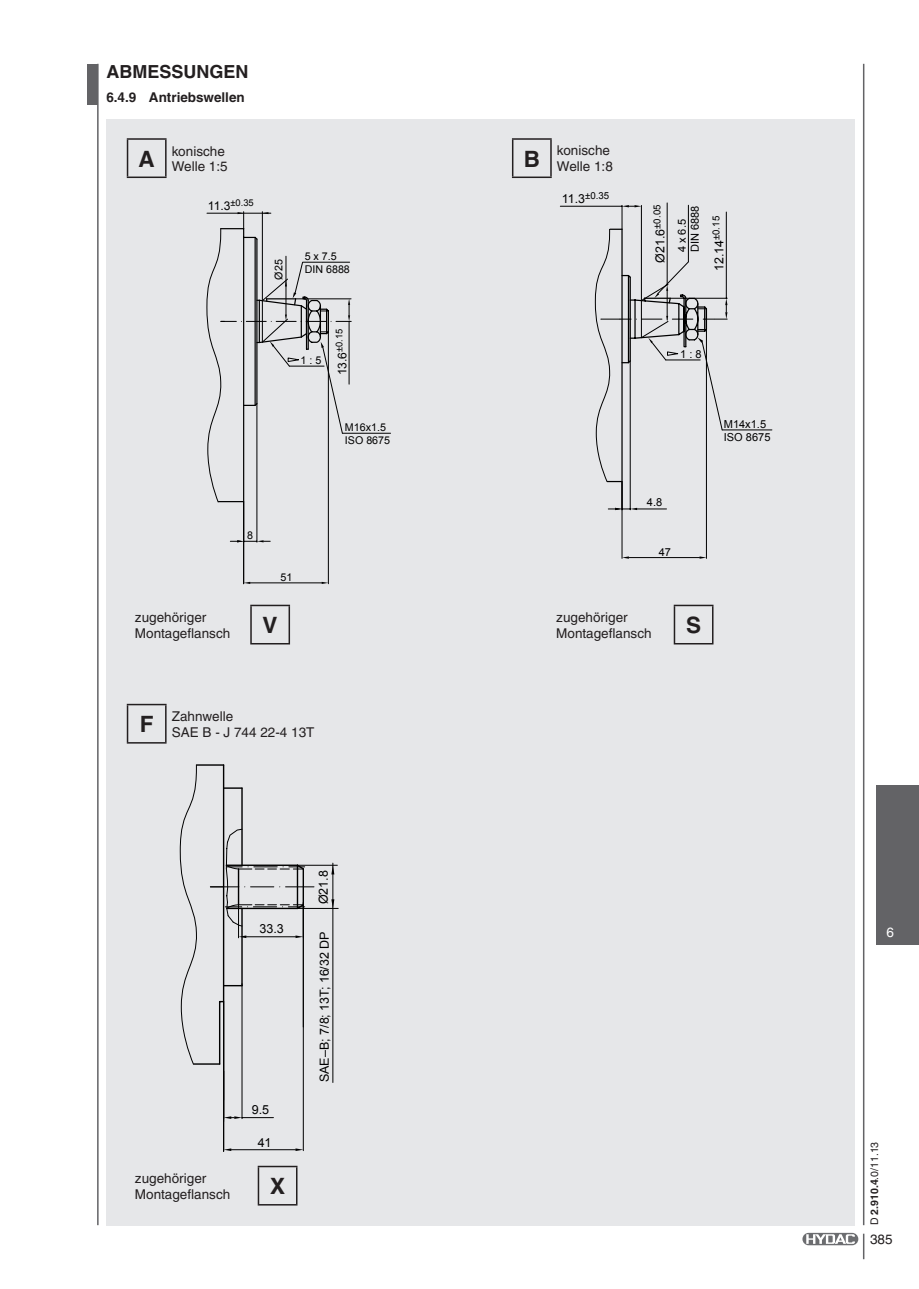
<style>
.page{position:relative;width:919px;height:1289px;background:#fff}
.page>*{position:absolute;margin:0;border:0;box-sizing:border-box;transform-origin:0 0}
.t1{font:700 22.5px "Helvetica";color:#231f20}
.t2{font:700 18px "Helvetica";color:#231f20}
.t3{font:13.5px/15.8px "Helvetica";color:#231f20}
.t4{font:700 13.5px "Helvetica";color:#231f20}
.t5{font:13.5px "Helvetica";color:#fff}
.t6{font:12.45px "Arial";color:#000}
.t7{font:11.1px/13.2px "Arial";color:#000}
.t8{font:10.65px/12.9px "Arial";color:#000}
.t9{font:10.5px "Helvetica";color:#231f20}
.t10{font:9.6px "Arial";color:#000}
.t11{font:9.3px "Arial";color:#000}
.s1{font-size:12px}
.s2{font-size:12.45px}
.s3{font-weight:700}
</style>
<div class="page">
<hr style="left:97px;top:64px;width:2px;height:1161px;background:#636366">
<hr style="left:862px;top:64px;width:2px;height:1161px;background:#636366">
<div style="left:801px;top:1232px;width:57px;height:13px;border:1px solid #fff;border-radius:6px"></div>
<svg style="left:802px;top:1232px;width:56px;height:13px"></svg>
<svg style="left:806px;top:1234px;width:48px;height:9px"></svg>
<hr style="left:862px;top:1233px;width:2px;height:26px;background:#636366">
<div style="left:876px;top:785px;width:42px;height:159px;background:#636366"></div>
<div style="left:106px;top:119px;width:749px;height:1106px;background:#e6e7e9"></div>
<div style="left:87px;top:64px;width:11px;height:40px;background:#636366"></div>
<hr style="left:256px;top:404px;width:1px;height:138px;background:#000">
<svg style="left:230px;top:540px;width:40px;height:2px"></svg>
<hr style="left:328px;top:332px;width:1px;height:251px;background:#000">
<hr style="left:250px;top:582px;width:72px;height:1px;background:#000">
<svg style="left:244px;top:582px;width:6px;height:2px"></svg>
<svg style="left:322px;top:582px;width:6px;height:2px"></svg>
<hr style="left:243px;top:502px;width:1px;height:81px;background:#000">
<hr style="left:342px;top:433px;width:48px;height:1px;background:#000">
<svg style="left:206px;top:212px;width:145px;height:291px"></svg>
<hr style="left:303px;top:902px;width:1px;height:248px;background:#000">
<hr style="left:231px;top:1149px;width:64px;height:1px;background:#000">
<svg style="left:295px;top:1148px;width:8px;height:2px"></svg>
<hr style="left:241px;top:983px;width:1px;height:135px;background:#000">
<hr style="left:242px;top:1117px;width:31px;height:1px;background:#000">
<svg style="left:224px;top:1116px;width:18px;height:2px"></svg>
<hr style="left:223px;top:1001px;width:1px;height:150px;background:#000">
<hr style="left:332px;top:863px;width:1px;height:219px;background:#000">
<svg style="left:331px;top:865px;width:3px;height:9px"></svg>
<hr style="left:297px;top:908px;width:41px;height:1px;background:#000">
<svg style="left:331px;top:899px;width:3px;height:9px"></svg>
<hr style="left:297px;top:864px;width:40px;height:1px;background:#000">
<svg style="left:179px;top:764px;width:135px;height:301px"></svg>
<hr style="left:629px;top:557px;width:70px;height:1px;background:#000">
<hr style="left:706px;top:330px;width:1px;height:228px;background:#000">
<hr style="left:621px;top:482px;width:1px;height:76px;background:#000">
<svg style="left:699px;top:556px;width:7px;height:2px"></svg>
<hr style="left:560px;top:206px;width:62px;height:1px;background:#000">
<svg style="left:594px;top:202px;width:133px;height:308px"></svg>
<hr style="left:722px;top:429px;width:49px;height:1px;background:#000">
<hr style="left:127px;top:138px;width:39px;height:2px;background:#231f20">
<hr style="left:127px;top:140px;width:1px;height:36px;background:#231f20">
<hr style="left:165px;top:140px;width:1px;height:36px;background:#231f20">
<hr style="left:512px;top:138px;width:39px;height:2px;background:#231f20">
<hr style="left:550px;top:140px;width:1px;height:36px;background:#231f20">
<hr style="left:127px;top:176px;width:39px;height:2px;background:#231f20">
<hr style="left:512px;top:140px;width:1px;height:36px;background:#231f20">
<hr style="left:512px;top:176px;width:39px;height:2px;background:#231f20">
<hr style="left:250px;top:604px;width:40px;height:2px;background:#231f20">
<hr style="left:250px;top:606px;width:2px;height:37px;background:#231f20">
<hr style="left:288px;top:606px;width:2px;height:37px;background:#231f20">
<hr style="left:673px;top:604px;width:40px;height:2px;background:#231f20">
<hr style="left:712px;top:606px;width:1px;height:37px;background:#231f20">
<hr style="left:250px;top:643px;width:40px;height:1px;background:#231f20">
<hr style="left:673px;top:606px;width:2px;height:37px;background:#231f20">
<hr style="left:673px;top:643px;width:40px;height:1px;background:#231f20">
<hr style="left:127px;top:703px;width:39px;height:2px;background:#231f20">
<hr style="left:127px;top:705px;width:1px;height:37px;background:#231f20">
<hr style="left:165px;top:705px;width:1px;height:37px;background:#231f20">
<hr style="left:127px;top:742px;width:39px;height:1px;background:#231f20">
<hr style="left:258px;top:1165px;width:39px;height:2px;background:#231f20">
<hr style="left:258px;top:1167px;width:1px;height:36px;background:#231f20">
<hr style="left:296px;top:1167px;width:1px;height:36px;background:#231f20">
<hr style="left:258px;top:1203px;width:39px;height:2px;background:#231f20">
<h2 class="t2" style="left:106px;top:60px;width:141px">Abmessungen</h2>
<p class="t4" style="left:106px;top:89px;width:140px">6.4.9 Antriebswellen</p>
<h1 class="t1" style="left:138px;top:145px;width:18px">A</h1>
<p class="t3" style="left:172px;top:143px;width:57px">konische<br>Welle 1:5</p>
<h1 class="t1" style="left:523px;top:145px;width:18px">B</h1>
<p class="t3" style="left:557px;top:143px;width:57px">konische<br>Welle 1:8</p>
<p class="t11" style="left:208px;top:197px;width:47px"><span class="s1">11.3</span>±0.35</p>
<p class="t8" style="left:272px;top:280px;width:22px;rotate:-90deg">Ø25</p>
<p class="t8" style="left:305px;top:250px;width:47px">5 x 7.5<br>DIN 6888</p>
<p class="t8" style="left:300px;top:353px;width:22px">1 : 5</p>
<p class="t11" style="left:333px;top:375px;width:48px;rotate:-90deg"><span class="s1">13.6</span>±0.15</p>
<p class="t8" style="left:345px;top:421px;width:47px">M16x1.5<br>ISO 8675</p>
<p class="t8" style="left:247px;top:529px;width:7px">8</p>
<p class="t8" style="left:280px;top:570px;width:13px">51</p>
<p class="t10" style="left:562px;top:189px;width:49px"><span class="s2">11.3</span>±0.35</p>
<p class="t6" style="left:652px;top:263px;width:59px;rotate:-90deg">Ø21.6<sup>±0.05</sup></p>
<p class="t6" style="left:711px;top:271px;width:57px;rotate:-90deg">12.14<sup>±0.15</sup></p>
<p class="t7" style="left:675px;top:252px;width:48px;rotate:-90deg">4 x 6.5<br>DIN 6888</p>
<p class="t7" style="left:680px;top:347px;width:23px">1 : 8</p>
<p class="t7" style="left:647px;top:496px;width:17px">4.8</p>
<p class="t7" style="left:658px;top:545px;width:14px">47</p>
<p class="t7" style="left:723px;top:418px;width:48px">M14x1.5<br>ISO 8675</p>
<p class="t3" style="left:135px;top:609px;width:97px">zugehöriger<br>Montageflansch</p>
<h1 class="t1" style="left:262px;top:611px;width:17px">V</h1>
<p class="t3" style="left:556px;top:609px;width:97px">zugehöriger<br>Montageflansch</p>
<h1 class="t1" style="left:686px;top:611px;width:17px">S</h1>
<h1 class="t1" style="left:140px;top:710px;width:15px">F</h1>
<p class="t3" style="left:172px;top:708px;width:144px">Zahnwelle<br>SAE B - J 744 22-4 13T</p>
<p class="t6" style="left:259px;top:920px;width:26px">33.3</p>
<p class="t6" style="left:252px;top:1101px;width:19px">9.5</p>
<p class="t6" style="left:258px;top:1134px;width:15px">41</p>
<p class="t3" style="left:135px;top:1170px;width:97px">zugehöriger<br>Montageflansch</p>
<h1 class="t1" style="left:270px;top:1172px;width:17px">X</h1>
<p class="t6" style="left:315px;top:904px;width:36px;rotate:-90deg">Ø21.8</p>
<p class="t6" style="left:316px;top:1082px;width:152px;rotate:-90deg">SAE–B; 7/8; 13T; 16/32 DP</p>
<p class="t5" style="left:886px;top:924px;width:9px">6</p>
<p class="t9" style="left:868px;top:1225px;width:85px;rotate:-90deg">D <span class="s3">2.910.4</span>.0/11.13</p>
<p class="t3" style="left:870px;top:1231px;width:24px">385</p>
</div>
